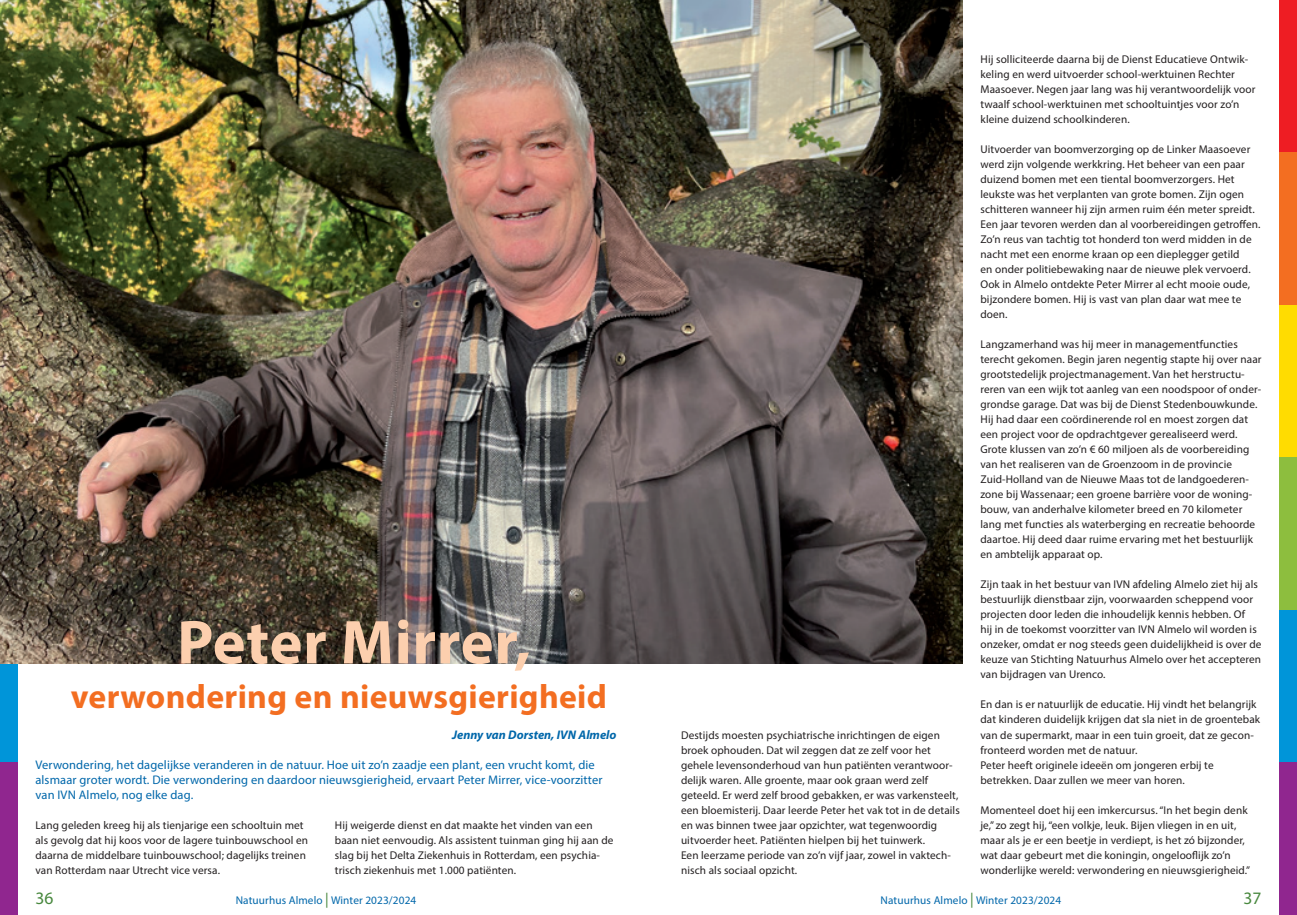
<style>
.page{position:relative;width:1297px;height:915px;background:#fff}
.page>*{position:absolute;margin:0;border:0;box-sizing:border-box;transform-origin:0 0}
.titel_groot_groen_Myriad_Pro_50_48{font:700 62.5px "Myriad Pro";letter-spacing:.01em;color:#fccfae}
.titel_klein_groen_Myriad_Pro{font:700 33.75px "Myriad Pro";letter-spacing:.01em;color:#f36e21}
.t1{font:17.5px "Myriad Pro";color:#48883e}
.intro_10_12_Myriad_Pro{font:12.5px/15px "Myriad Pro";letter-spacing:.01em;color:#0067aa}
.auteur_Myriad_Pro{font:italic 700 12.5px "Myriad Pro";color:#0067aa}
.t2{font:11.25px/15px "Myriad Pro";letter-spacing:.01em;color:#231f20}
.t3{font:11.25px "Myriad Pro";letter-spacing:.01em;color:#0067aa}
.s1{font-size:15px;color:#48883e}
</style>
<div class="page">
<div style="left:0;top:609px;width:18px;height:153px;background:#0095d9"></div>
<div style="left:0;top:762px;width:18px;height:152px;background:#90268f"></div>
<div style="left:1279px;top:0;width:18px;height:152px;background:#ee1d23"></div>
<div style="left:1279px;top:152px;width:18px;height:153px;background:#f36e21"></div>
<div style="left:1279px;top:305px;width:18px;height:152px;background:#ffdc01"></div>
<div style="left:1279px;top:457px;width:18px;height:152px;background:#8dbe3e"></div>
<div style="left:1279px;top:609px;width:18px;height:153px;background:#0095d9"></div>
<div style="left:1279px;top:762px;width:18px;height:152px;background:#90268f"></div>
<img style="left:0;top:0;width:962px;height:663px">
<p class="titel_groot_groen_Myriad_Pro_50_48" style="left:177px;top:601px;width:355px">Peter Mirrer,</p>
<p class="titel_klein_groen_Myriad_Pro" style="left:71px;top:674px;width:538px">verwondering en nieuwsgierigheid</p>
<p class="auteur_Myriad_Pro" style="left:452px;top:725px;width:166px">Jenny van Dorsten, IVN Almelo</p>
<p class="intro_10_12_Myriad_Pro" style="left:35px;top:756px;width:568px">Verwondering, het dagelijkse veranderen in de natuur. Hoe uit zo’n zaadje een plant, een vrucht komt, die alsmaar groter wordt. Die verwondering en daardoor nieuwsgierigheid, ervaart Peter Mirrer, vice-voorzitter van IVN Almelo, nog elke dag.</p>
<p class="t2" style="left:35px;top:816px;width:274px">Lang geleden kreeg hij als tienjarige een schooltuin met als gevolg dat hij koos voor de lagere tuinbouwschool en daarna de middelbare tuinbouwschool; dagelijks treinen van Rotterdam naar Utrecht vice versa.</p>
<p class="t2" style="left:335px;top:816px;width:280px">Hij weigerde dienst en dat maakte het vinden van een baan niet eenvoudig. Als assistent tuinman ging hij aan de slag bij het Delta Ziekenhuis in Rotterdam, een psychia&shy;trisch ziekenhuis met 1.000 patiënten.</p>
<p class="t2" style="left:681px;top:726px;width:280px">Destijds moesten psychiatrische inrichtingen de eigen broek ophouden. Dat wil zeggen dat ze zelf voor het gehele levensonderhoud van hun patiënten verantwoor&shy;delijk waren. Alle groente, maar ook graan werd zelf geteeld. Er werd zelf brood gebakken, er was varkensteelt, een bloemisterij. Daar leerde Peter het vak tot in de details en was binnen twee jaar opzichter, wat tegenwoordig uitvoerder heet. Patiënten hielpen bij het tuinwerk.</p>
<p class="t2" style="left:681px;top:846px;width:271px">Een leerzame periode van zo’n vijf jaar, zowel in vaktech&shy;nisch als sociaal opzicht.</p>
<p class="t2" style="left:980px;top:51px;width:276px">Hij solliciteerde daarna bij de Dienst Educatieve Ontwik&shy;keling en werd uitvoerder school-werktuinen Rechter Maasoever. Negen jaar lang was hij verantwoordelijk voor twaalf school-werktuinen met schooltuintjes voor zo’n kleine duizend schoolkinderen.</p>
<p class="t2" style="left:980px;top:141px;width:282px">Uitvoerder van boomverzorging op de Linker Maasoever werd zijn volgende werkkring. Het beheer van een paar duizend bomen met een tiental boomverzorgers. Het leukste was het verplanten van grote bomen. Zijn ogen schitteren wanneer hij zijn armen ruim één meter spreidt.<br>Een jaar tevoren werden dan al voorbereidingen getroffen.<br>Zo’n reus van tachtig tot honderd ton werd midden in de nacht met een enorme kraan op een dieplegger getild<br>en onder politiebewaking naar de nieuwe plek vervoerd.<br>Ook in Almelo ontdekte Peter Mirrer al echt mooie oude, bijzondere bomen. Hij is vast van plan daar wat mee te doen.</p>
<p class="t2" style="left:980px;top:336px;width:283px">Langzamerhand was hij meer in managementfuncties terecht gekomen. Begin jaren negentig stapte hij over naar grootstedelijk projectmanagement. Van het herstructu&shy;reren van een wijk tot aanleg van een noodspoor of onder&shy;grondse garage. Dat was bij de Dienst Stedenbouwkunde.<br>Hij had daar een coördinerende rol en moest zorgen dat een project voor de opdrachtgever gerealiseerd werd.</p>
<p class="t2" style="left:980px;top:441px;width:276px">Grote klussen van zo’n € 60 miljoen als de voorbereiding van het realiseren van de Groenzoom in de provincie Zuid-Holland van de Nieuwe Maas tot de landgoederen&shy;zone bij Wassenaar; een groene barrière voor de woning&shy;bouw, van anderhalve kilometer breed en 70 kilometer lang met functies als waterberging en recreatie behoorde daartoe. Hij deed daar ruime ervaring met het bestuurlijk en ambtelijk apparaat op.</p>
<p class="t2" style="left:980px;top:576px;width:283px">Zijn taak in het bestuur van IVN afdeling Almelo ziet hij als bestuurlijk dienstbaar zijn, voorwaarden scheppend voor projecten door leden die inhoudelijk kennis hebben. Of<br>hij in de toekomst voorzitter van IVN Almelo wil worden is onzeker, omdat er nog steeds geen duidelijkheid is over de keuze van Stichting Natuurhus Almelo over het accepteren van bijdragen van Urenco.</p>
<p class="t2" style="left:980px;top:696px;width:281px">En dan is er natuurlijk de educatie. Hij vindt het belangrijk dat kinderen duidelijk krijgen dat sla niet in de groentebak van de supermarkt, maar in een tuin groeit, dat ze gecon&shy;fronteerd worden met de natuur.</p>
<p class="t2" style="left:980px;top:756px;width:235px">Peter heeft originele ideeën om jongeren erbij te betrekken. Daar zullen we meer van horen.</p>
<p class="t2" style="left:980px;top:801px;width:271px">Momenteel doet hij een imkercursus. “In het begin denk je,” zo zegt hij, “een volkje, leuk. Bijen vliegen in en uit, maar als je er een beetje in verdiept, is het zó bijzonder, wat daar gebeurt met die koningin, ongelooflijk zo’n wonderlijke wereld: verwondering en nieuwsgierigheid.”</p>
<h3 class="t1" style="left:35px;top:886px;width:19px">36</h3>
<p class="t3" style="left:236px;top:892px;width:182px">Natuurhus Almelo <span class="s1">|</span> Winter 2023/2024</p>
<p class="t3" style="left:881px;top:892px;width:182px">Natuurhus Almelo <span class="s1">|</span> Winter 2023/2024</p>
<h3 class="t1" style="left:1243px;top:886px;width:19px">37</h3>
</div>
